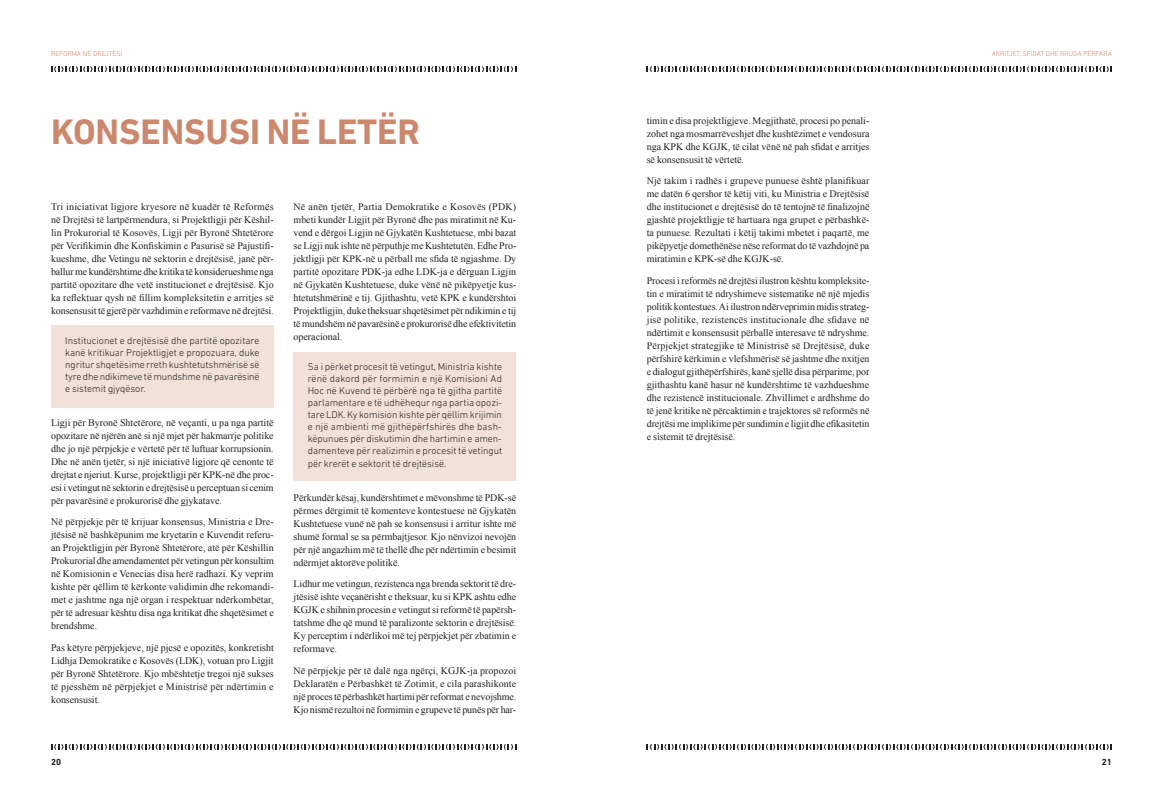
<style>
.page{position:relative;width:1163px;height:808px;background:#fff}
.page>*{position:absolute;margin:0;border:0;box-sizing:border-box;transform-origin:0 0}
.t1{font:700 36px "DIN Next LT Pro";color:#cc886d}
.t2{font:10px/13px "Times New Roman";letter-spacing:-.005em;color:#231f20;text-align:justify}
.t3{font:300 10px/12px "DIN Next LT Pro";color:#231f20;text-align:justify}
.t4{font:700 9px "DIN Next LT Pro";color:#231f20}
.t5{font:300 7px "DIN Next LT Pro";color:#cc886d}
</style>
<div class="page">
<svg style="left:51px;top:66px;width:465px;height:6px"></svg>
<svg style="left:646px;top:66px;width:465px;height:6px"></svg>
<svg style="left:51px;top:744px;width:465px;height:6px"></svg>
<svg style="left:646px;top:744px;width:465px;height:6px"></svg>
<div style="left:51px;top:325px;width:223px;height:82px;background:#f2e1d8"></div>
<div style="left:293px;top:351px;width:223px;height:129px;background:#f2e1d8"></div>
<p class="t5" style="left:51px;top:49px;width:73px">REFORMA NË DREJTËSI</p>
<p class="t5" style="left:991px;top:49px;width:122px">ARRITJET, SFIDAT DHE RRUGA PËRPARA</p>
<h1 class="t1" style="left:51px;top:111px;width:370px">KONSENSUSI NË LETËR</h1>
<p class="t2" style="left:646px;top:114px;width:224px">timin e disa projektligjeve. Megjithatë, procesi po penali&shy;zohet nga mosmarrëveshjet dhe kushtëzimet e vendosura nga KPK dhe KGJK, të cilat vënë në pah sfidat e arritjes së konsensusit të vërtetë.</p>
<p class="t2" style="left:646px;top:174px;width:224px">Një takim i radhës i grupeve punuese është planifikuar me datën 6 qershor të këtij viti, ku Ministria e Drejtësisë dhe institucionet e drejtësisë do të tentojnë të finalizojnë gjashtë projektligje të hartuara nga grupet e përbashkë&shy;ta punuese. Rezultati i këtij takimi mbetet i paqartë, me pikëpyetje domethënëse nëse reformat do të vazhdojnë pa miratimin e KPK-së dhe KGJK-së.</p>
<p class="t2" style="left:646px;top:274px;width:224px">Procesi i reformës në drejtësi ilustron kështu kompleksite&shy;tin e miratimit të ndryshimeve sistematike në një mjedis politik kontestues. Ai ilustron ndërveprimin midis strateg&shy;jisë politike, rezistencës institucionale dhe sfidave në ndërtimit e konsensusit përballë interesave të ndryshme.<br>Përpjekjet strategjike të Ministrisë së Drejtësisë, duke përfshirë kërkimin e vlefshmërisë së jashtme dhe nxitjen e dialogut gjithëpërfshirës, kanë sjellë disa përparime, por gjithashtu kanë hasur në kundërshtime të vazhdueshme dhe rezistencë institucionale. Zhvillimet e ardhshme do të jenë kritike në përcaktimin e trajektores së reformës në drejtësi me implikime për sundimin e ligjit dhe efikasitetin e sistemit të drejtësisë.</p>
<p class="t2" style="left:293px;top:200px;width:224px">Në anën tjetër, Partia Demokratike e Kosovës (PDK) mbeti kundër Ligjit për Byronë dhe pas miratimit në Ku&shy;vend e dërgoi Ligjin në Gjykatën Kushtetuese, mbi bazat se Ligji nuk ishte në përputhje me Kushtetutën. Edhe Pro&shy;jektligji për KPK-në u përball me sfida të ngjashme. Dy partitë opozitare PDK-ja edhe LDK-ja e dërguan Ligjin në Gjykatën Kushtetuese, duke vënë në pikëpyetje kus&shy;htetutshmërinë e tij. Gjithashtu, vetë KPK e kundërshtoi Projektligjin, duke theksuar shqetësimet për ndikimin e tij të mundshëm në pavarësinë e prokurorisë dhe efektivitetin operacional.</p>
<p class="t3" style="left:308px;top:361px;width:196px">Sa i përket procesit të vetingut, Ministria kishte rënë dakord për formimin e një Komisioni Ad Hoc në Kuvend të përbërë nga të gjitha partitë parlamentare e të udhëhequr nga partia opozi&shy;tare LDK. Ky komision kishte për qëllim krijimin e një ambienti më gjithëpërfshirës dhe bash&shy;këpunues për diskutimin dhe hartimin e amen&shy;damenteve për realizimin e procesit të vetingut</p>
<p class="t3" style="left:308px;top:458px;width:140px">për krerët e sektorit të drejtësisë.</p>
<p class="t2" style="left:293px;top:491px;width:224px">Përkundër kësaj, kundërshtimet e mëvonshme të PDK-së përmes dërgimit të komenteve kontestuese në Gjykatën Kushtetuese vunë në pah se konsensusi i arritur ishte më shumë formal se sa përmbajtjesor. Kjo nënvizoi nevojën për një angazhim më të thellë dhe për ndërtimin e besimit ndërmjet aktorëve politikë.</p>
<p class="t2" style="left:293px;top:577px;width:224px">Lidhur me vetingun, rezistenca nga brenda sektorit të dre&shy;jtësisë ishte veçanërisht e theksuar, ku si KPK ashtu edhe KGJK e shihnin procesin e vetingut si reformë të papërsh&shy;tatshme dhe që mund të paralizonte sektorin e drejtësisë.<br>Ky perceptim i ndërlikoi më tej përpjekjet për zbatimin e reformave.</p>
<p class="t2" style="left:293px;top:664px;width:224px">Në përpjekje për të dalë nga ngërçi, KGJK-ja propozoi Deklaratën e Përbashkët të Zotimit, e cila parashikonte një proces të përbashkët hartimi për reformat e nevojshme.<br>Kjo nismë rezultoi në formimin e grupeve të punës për har-</p>
<p class="t2" style="left:51px;top:200px;width:224px">Tri iniciativat ligjore kryesore në kuadër të Reformës në Drejtësi të lartpërmendura, si Projektligji për Këshil&shy;lin Prokurorial të Kosovës, Ligji për Byronë Shtetërore për Verifikimin dhe Konfiskimin e Pasurisë së Pajustifi&shy;kueshme, dhe Vetingu në sektorin e drejtësisë, janë për&shy;ballur me kundërshtime dhe kritika të konsiderueshme nga partitë opozitare dhe vetë institucionet e drejtësisë. Kjo ka reflektuar qysh në fillim kompleksitetin e arritjes së konsensusit të gjerë për vazhdimin e reformave në drejtësi.</p>
<p class="t3" style="left:65px;top:335px;width:196px">Institucionet e drejtësisë dhe partitë opozitare kanë kritikuar Projektligjet e propozuara, duke ngritur shqetësime rreth kushtetutshmërisë së tyre dhe ndikimeve të mundshme në pavarësinë e sistemit gjyqësor.</p>
<p class="t2" style="left:51px;top:416px;width:224px">Ligji për Byronë Shtetërore, në veçanti, u pa nga partitë opozitare në njërën anë si një mjet për hakmarrje politike dhe jo një përpjekje e vërtetë për të luftuar korrupsionin.<br>Dhe në anën tjetër, si një iniciativë ligjore që cenonte të drejtat e njeriut. Kurse, projektligji për KPK-në dhe proc&shy;esi i vetingut në sektorin e drejtësisë u perceptuan si cenim për pavarësinë e prokurorisë dhe gjykatave.</p>
<p class="t2" style="left:51px;top:515px;width:224px">Në përpjekje për të krijuar konsensus, Ministria e Dre&shy;jtësisë në bashkëpunim me kryetarin e Kuvendit referu&shy;an Projektligjin për Byronë Shtetërore, atë për Këshillin Prokurorial dhe amendamentet për vetingun për konsultim në Komisionin e Venecias disa herë radhazi. Ky veprim kishte për qëllim të kërkonte validimin dhe rekomandi&shy;met e jashtme nga një organ i respektuar ndërkombëtar, për të adresuar kështu disa nga kritikat dhe shqetësimet e brendshme.</p>
<p class="t2" style="left:51px;top:641px;width:224px">Pas këtyre përpjekjeve, një pjesë e opozitës, konkretisht Lidhja Demokratike e Kosovës (LDK), votuan pro Ligjit për Byronë Shtetërore. Kjo mbështetje tregoi një sukses të pjesshëm në përpjekjet e Ministrisë për ndërtimin e konsensusit.</p>
<p class="t4" style="left:51px;top:757px;width:12px">20</p>
<p class="t4" style="left:1101px;top:757px;width:12px">21</p>
</div>
